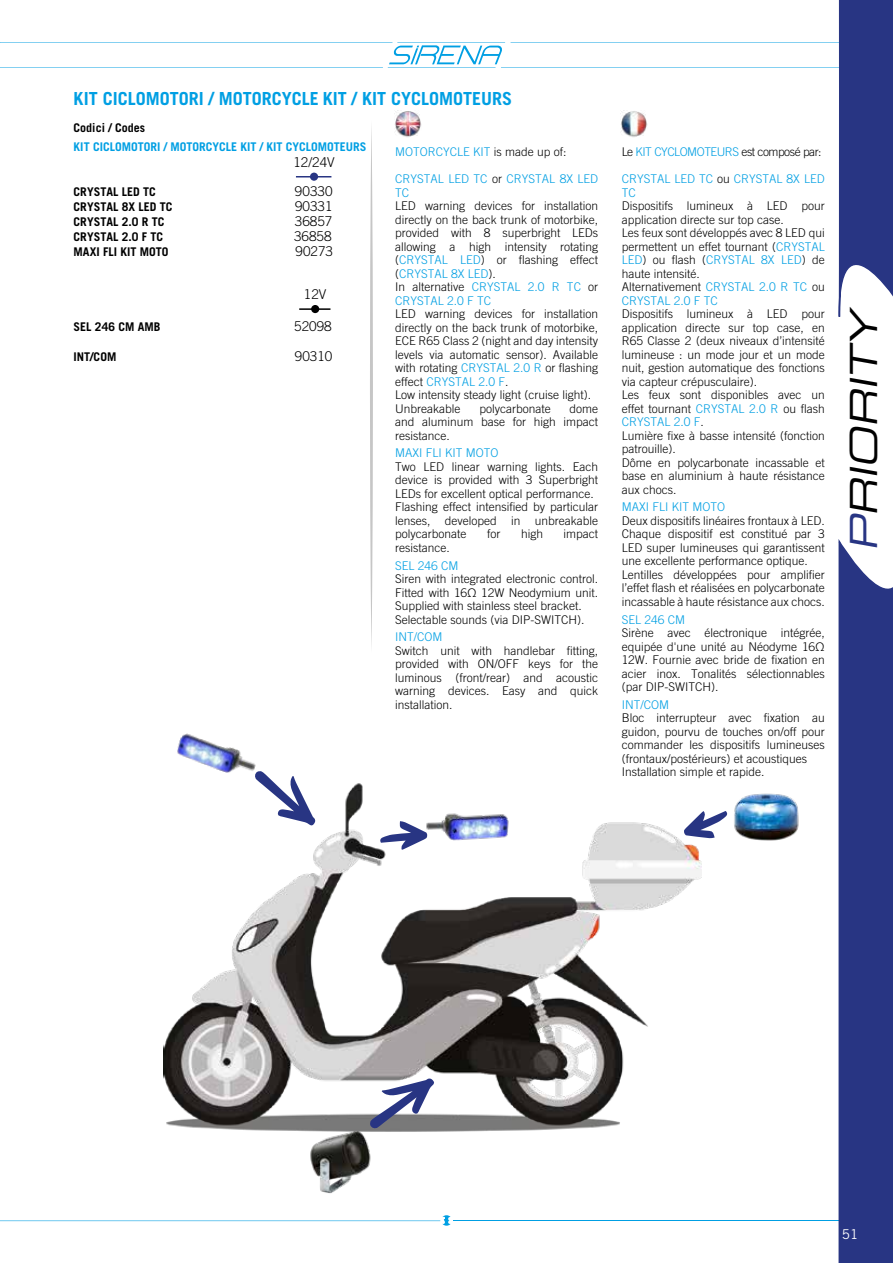
<style>
.page{position:relative;width:893px;height:1263px;background:#fff}
.page>*{position:absolute;margin:0;border:0;box-sizing:border-box;transform-origin:0 0}
.t1{font:italic 37.5px "Eurostile Extended Two";color:#000}
.t2{font:700 18px "Trade Gothic";color:#009fe3}
.t3{font:300 13.5px "Trade Gothic";color:#000}
.t4{font:13.5px "Trade Gothic";color:#fff}
.t5{font:300 12px/13.5px "Trade Gothic";color:#000}
.t6{font:300 12px/13.5px "Trade Gothic";color:#009fe3}
.t7{font:700 12px "Trade Gothic";color:#000}
.t8{font:700 12px "Trade Gothic";color:#009fe3}
.t9{font:300 12px "Trade Gothic";letter-spacing:-.04em;color:#000}
.s1{color:#000}
.s2{color:#009fe3}
.s3{font-family:"Trade Gothic LT Std";font-weight:400}
.s4{color:#283583}
</style>
<div class="page">
<hr style="left:510px;top:42px;width:340px;height:1px;background:#009fe3">
<hr style="left:0;top:42px;width:393px;height:1px;background:#009fe3">
<hr style="left:397px;top:42px;width:108px;height:1px;background:#009fe3">
<svg style="left:389px;top:45px;width:113px;height:19px"></svg>
<hr style="left:501px;top:67px;width:349px;height:1px;background:#009fe3">
<hr style="left:0;top:67px;width:383px;height:1px;background:#009fe3">
<hr style="left:388px;top:67px;width:108px;height:1px;background:#009fe3">
<hr style="left:0;top:1220px;width:440px;height:1px;background:#009fe3">
<svg style="left:442px;top:1223px;width:9px;height:3px"></svg>
<hr style="left:452px;top:1220px;width:398px;height:1px;background:#009fe3">
<svg style="left:838px;top:0;width:55px;height:317px;background:#465194"></svg>
<div style="left:838px;top:539px;width:55px;height:724px;background:#283583"></div>
<div style="left:310px;top:173px;width:8px;height:8px;background:#283583;border-radius:50%"></div>
<hr style="left:296px;top:176px;width:35px;height:1px;background:#283583">
<svg style="left:370px;top:128px;width:3px;height:518px"></svg>
<img style="left:395px;top:110px;width:27px;height:27px">
<img style="left:621px;top:110px;width:27px;height:27px">
<img style="left:163px;top:783px;width:539px;height:440px">
<svg style="left:254px;top:776px;width:62px;height:50px"></svg>
<svg style="left:370px;top:1078px;width:65px;height:51px"></svg>
<img style="left:420px;top:797px;width:103px;height:71px">
<svg style="left:379px;top:821px;width:49px;height:29px"></svg>
<img style="left:163px;top:733px;width:107px;height:76px">
<svg style="left:683px;top:811px;width:45px;height:27px"></svg>
<img style="left:308px;top:1128px;width:66px;height:89px">
<img style="left:734px;top:793px;width:65px;height:48px">
<div style="left:311px;top:305px;width:8px;height:8px;background:#000;border-radius:50%"></div>
<hr style="left:299px;top:308px;width:31px;height:2px;background:#000">
<h2 class="t2" style="left:74px;top:87px;width:440px">KIT CICLOMOTORI / MOTORCYCLE KIT / KIT CYCLOMOTEURS</h2>
<p class="t7" style="left:74px;top:120px;width:73px">Codici / Codes</p>
<p class="t8" style="left:74px;top:139px;width:294px">KIT CICLOMOTORI / MOTORCYCLE KIT / KIT CYCLOMOTEURS</p>
<p class="t7" style="left:74px;top:184px;width:84px">CRYSTAL LED TC</p>
<p class="t3" style="left:295px;top:183px;width:39px">90330</p>
<p class="t7" style="left:74px;top:199px;width:100px">CRYSTAL 8X LED TC</p>
<p class="t3" style="left:295px;top:198px;width:39px">90331</p>
<p class="t7" style="left:74px;top:214px;width:92px">CRYSTAL 2.0 R TC</p>
<p class="t3" style="left:295px;top:213px;width:39px">36857</p>
<p class="t7" style="left:74px;top:229px;width:91px">CRYSTAL 2.0 F TC</p>
<p class="t3" style="left:294px;top:228px;width:39px">36858</p>
<p class="t7" style="left:74px;top:244px;width:96px">MAXI FLI KIT MOTO</p>
<p class="t3" style="left:295px;top:243px;width:39px">90273</p>
<p class="t3" style="left:293px;top:154px;width:43px">12/24V</p>
<p class="t3" style="left:304px;top:287px;width:24px">12V</p>
<p class="t7" style="left:74px;top:319px;width:88px">SEL 246 CM AMB</p>
<p class="t3" style="left:294px;top:318px;width:39px">52098</p>
<p class="t7" style="left:74px;top:349px;width:44px">INT/COM</p>
<p class="t3" style="left:295px;top:348px;width:39px">90310</p>
<p class="t6" style="left:395px;top:145px;width:173px">MOTORCYCLE KIT <span class="s1">is made up of:</span></p>
<p class="t6" style="left:395px;top:172px;width:205px">CRYSTAL LED TC <span class="s1">or</span> CRYSTAL 8X LED<br>TC</p>
<p class="t5" style="left:395px;top:199px;width:205px">LED warning devices for installation directly on the back trunk of motorbike, provided with 8 superbright LEDs allowing a high intensity rotating (<span class="s2">CRYSTAL LED</span>) or flashing effect (<span class="s2">CRYSTAL 8X LED</span>).<br>In alternative <span class="s2">CRYSTAL 2.0 R TC</span> or<br><span class="s2">CRYSTAL 2.0 F TC</span></p>
<p class="t5" style="left:395px;top:307px;width:205px">LED warning devices for installation directly on the back trunk of motorbike, ECE R65 Class 2 (night and day intensity levels via automatic sensor). Available with rotating <span class="s2">CRYSTAL 2.0 R</span> or flashing effect <span class="s2">CRYSTAL 2.0 F</span>.<br>Low intensity steady light (cruise light).<br>Unbreakable</p>
<p class="t5" style="left:395px;top:401px;width:205px;text-align:justify;text-indent:174px">dome and aluminum base for high impact resistance.</p>
<p class="t6" style="left:395px;top:446px;width:105px">MAXI FLI KIT MOTO</p>
<p class="t5" style="left:395px;top:460px;width:205px">Two LED linear warning lights. Each device is provided with 3 Superbright LEDs for excellent optical performance.<br>Flashing effect intensified by particular lenses, developed in unbreakable polycarbonate</p>
<p class="t5" style="left:479px;top:401px;width:73px">polycarbonate</p>
<p class="t5" style="left:487px;top:527px;width:15px">for</p>
<p class="t5" style="left:521px;top:527px;width:24px">high</p>
<p class="t5" style="left:564px;top:527px;width:36px">impact</p>
<p class="t5" style="left:395px;top:541px;width:56px">resistance.</p>
<p class="t6" style="left:395px;top:558px;width:65px">SEL 246 CM</p>
<p class="t5" style="left:395px;top:572px;width:205px">Siren with integrated electronic control.<br>Fitted with 16<span class="s3">Ω</span> 12W Neodymium unit.<br>Supplied with stainless steel bracket.<br>Selectable sounds (via DIP-SWITCH).</p>
<p class="t6" style="left:395px;top:630px;width:49px">INT/COM</p>
<p class="t5" style="left:395px;top:644px;width:205px;text-align:justify">Switch unit with handlebar fitting, provided with ON/OFF keys for the luminous (front/rear) and acoustic warning devices. Easy and quick installation.</p>
<p class="t9" style="left:622px;top:145px;width:201px">Le <span class="s2">KIT CYCLOMOTEURS</span> est composé par:</p>
<p class="t6" style="left:622px;top:172px;width:205px">CRYSTAL LED TC <span class="s1">ou</span> CRYSTAL 8X LED<br>TC</p>
<p class="t5" style="left:622px;top:199px;width:205px">Dispositifs lumineux à LED pour application directe sur top case.<br>Les feux sont développés avec 8 LED qui permettent un effet tournant (<span class="s2">CRYSTAL<br>LED</span>) ou flash (<span class="s2">CRYSTAL 8X LED</span>) de haute intensité.<br>Alternativement <span class="s2">CRYSTAL 2.0 R TC</span> ou<br><span class="s2">CRYSTAL 2.0 F TC</span></p>
<p class="t5" style="left:622px;top:307px;width:205px">Dispositifs lumineux à LED pour application directe sur top case, en<br>R65 Classe 2 (deux niveaux d’intensité lumineuse : un mode jour et un mode nuit, gestion automatique des fonctions via capteur crépusculaire).<br>Les feux sont disponibles avec un effet tournant <span class="s2">CRYSTAL 2.0 R</span> ou flash<br><span class="s2">CRYSTAL 2.0 F</span>.<br>Lumière fixe à basse intensité (fonction patrouille).<br>Dôme en polycarbonate incassable et base en aluminium à haute résistance aux chocs.</p>
<p class="t6" style="left:622px;top:500px;width:105px">MAXI FLI KIT MOTO</p>
<p class="t5" style="left:622px;top:514px;width:205px">Deux dispositifs linéaires frontaux à LED.<br>Chaque dispositif est constitué par 3<br>LED super lumineuses qui garantissent une excellente performance optique.<br>Lentilles développées pour amplifier l’effet flash et réalisées en polycarbonate incassable à haute résistance aux chocs.</p>
<p class="t6" style="left:622px;top:612px;width:65px">SEL 246 CM</p>
<p class="t5" style="left:622px;top:626px;width:205px;text-align:justify">Sirène avec électronique intégrée, equipée d'une unité au Néodyme 16<span class="s3">Ω </span>12W. Fournie avec bride de fixation en acier inox. Tonalités sélectionnables (par DIP-SWITCH).</p>
<p class="t6" style="left:622px;top:698px;width:49px">INT/COM</p>
<p class="t5" style="left:622px;top:711px;width:205px">Bloc interrupteur avec fixation au guidon, pourvu de touches on/off pour commander les dispositifs lumineuses (frontaux/postérieurs) et acoustiques Installation simple et rapide.</p>
<h1 class="t1" style="left:838px;top:551px;width:251px;rotate:-90deg"><span class="s4">P</span>RIORITY</h1>
<p class="t4" style="left:842px;top:1225px;width:18px">51</p>
</div>
